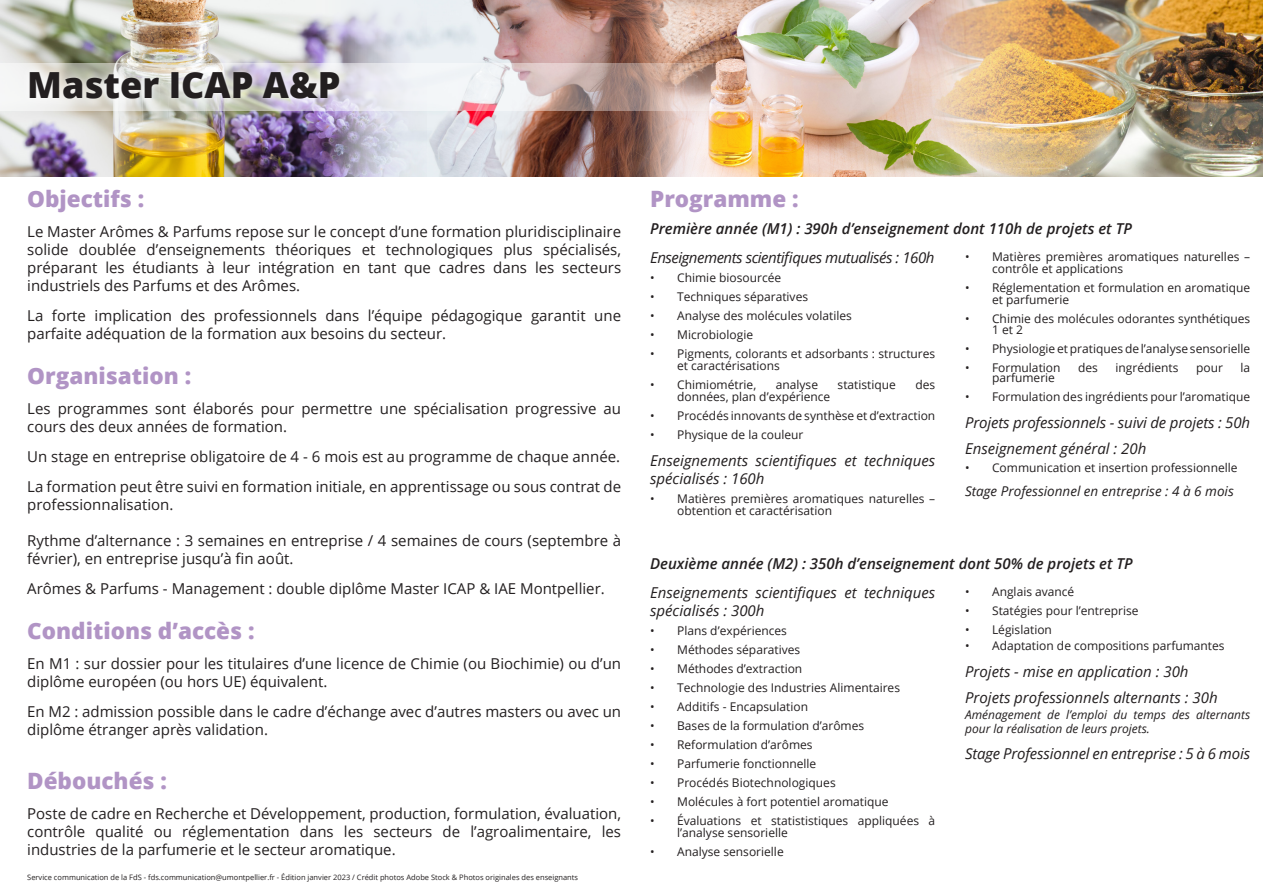
<style>
.page{position:relative;width:1263px;height:893px;background:#fff}
.page>*{position:absolute;margin:0;border:0;box-sizing:border-box;transform-origin:0 0}
.t1{font:800 36px "Open Sans";color:#231f20}
.t2{font:800 22.5px "Open Sans";color:#b194c5}
.t3{font:15px/18px "Open Sans";color:#231f20}
.t4{font:italic 15px/18px "Open Sans";color:#231f20}
.t5{font:italic 600 15px "Open Sans";color:#231f20}
.t6{font:italic 15px "Open Sans";letter-spacing:-.03em;color:#231f20}
.t7{font:italic 13.5px "Open Sans";color:#231f20}
.t8{font:12px/12px "Open Sans";color:#231f20}
.t9{font:italic 12px/13.5px "Open Sans";color:#231f20}
.Style_de_paragraphe{font:7.5px "Open Sans";color:#231f20}
</style>
<div class="page">
<img style="left:0;top:0;width:324px;height:176px">
<img style="left:519px;top:0;width:123px;height:176px">
<img style="left:848px;top:0;width:79px;height:176px">
<img style="left:927px;top:0;width:336px;height:176px">
<img style="left:324px;top:0;width:195px;height:176px">
<img style="left:642px;top:0;width:206px;height:176px">
<svg style="left:0;top:63px;width:791px;height:48px"></svg>
<svg style="left:20px;top:62px;width:329px;height:46px"></svg>
<p class="t1" style="left:27px;top:57px;width:315px">Master ICAP A&amp;P</p>
<p class="t2" style="left:27px;top:182px;width:119px">Objectifs :</p>
<p class="t3" style="left:27px;top:222px;width:595px;text-align:justify">Le Master Arômes &amp; Parfums repose sur le concept d’une formation pluridisciplinaire solide doublée d’enseignements théoriques et technologiques plus spécialisés, préparant les étudiants à leur intégration en tant que cadres dans les secteurs industriels des Parfums et des Arômes.</p>
<p class="t3" style="left:27px;top:306px;width:595px">La forte implication des professionnels dans l’équipe pédagogique garantit une parfaite adéquation de la formation aux besoins du secteur.</p>
<p class="t2" style="left:27px;top:359px;width:165px">Organisation :</p>
<p class="t3" style="left:27px;top:399px;width:595px">Les programmes sont élaborés pour permettre une spécialisation progressive au cours des deux années de formation.</p>
<p class="t3" style="left:27px;top:447px;width:594px">Un stage en entreprise obligatoire de 4 - 6 mois est au programme de chaque année.</p>
<p class="t3" style="left:27px;top:477px;width:595px">La formation peut être suivi en formation initiale, en apprentissage ou sous contrat de professionnalisation.</p>
<p class="t3" style="left:27px;top:531px;width:595px">Rythme d’alternance : 3 semaines en entreprise / 4 semaines de cours (septembre à février), en entreprise jusqu’à fin août.</p>
<p class="t3" style="left:27px;top:579px;width:579px">Arômes &amp; Parfums - Management : double diplôme Master ICAP &amp; IAE Montpellier.</p>
<p class="t2" style="left:27px;top:614px;width:229px">Conditions d’accès :</p>
<p class="t3" style="left:27px;top:654px;width:595px">En M1 : sur dossier pour les titulaires d’une licence de Chimie (ou Biochimie) ou d’un diplôme européen (ou hors UE) équivalent.</p>
<p class="t3" style="left:27px;top:702px;width:595px">En M2 : admission possible dans le cadre d’échange avec d’autres masters ou avec un diplôme étranger après validation.</p>
<p class="t2" style="left:27px;top:764px;width:141px">Débouchés :</p>
<p class="t3" style="left:27px;top:804px;width:595px;text-align:justify">Poste de cadre en Recherche et Développement, production, formulation, évaluation, contrôle qualité ou réglementation dans les secteurs de l’agroalimentaire, les industries de la parfumerie et le secteur aromatique.</p>
<p class="Style_de_paragraphe" style="left:27px;top:872px;width:552px">Service communication de la FdS - fds.communication@umontpellier.fr - Édition janvier 2023 / Crédit photos Adobe Stock &amp; Photos originales des enseignants</p>
<p class="t2" style="left:650px;top:182px;width:150px">Programme :</p>
<p class="t5" style="left:650px;top:218px;width:483px">Première année (M1) : 390h d’enseignement dont 110h de projets et TP</p>
<p class="t6" style="left:650px;top:248px;width:286px">Enseignements scientifiques mutualisés : 160h</p>
<p class="t8" style="left:650px;top:272px;width:133px">• Chimie biosourcée</p>
<p class="t8" style="left:650px;top:291px;width:159px">• Techniques séparatives</p>
<p class="t8" style="left:650px;top:310px;width:203px">• Analyse des molécules volatiles</p>
<p class="t8" style="left:650px;top:329px;width:104px">• Microbiologie</p>
<p class="t8" style="left:677px;top:348px;width:260px;text-indent:-27px">• Pigments, colorants et adsorbants : structures et caractérisations</p>
<p class="t8" style="left:650px;top:379px;width:108px">• Chimiométrie,</p>
<p class="t8" style="left:776px;top:379px;width:44px">analyse</p>
<p class="t8" style="left:838px;top:379px;width:60px">statistique</p>
<p class="t8" style="left:915px;top:379px;width:21px">des</p>
<p class="t8" style="left:677px;top:391px;width:155px">données, plan d’expérience</p>
<p class="t8" style="left:650px;top:410px;width:287px">• Procédés innovants de synthèse et d’extraction</p>
<p class="t8" style="left:650px;top:429px;width:155px">• Physique de la couleur</p>
<p class="t4" style="left:650px;top:451px;width:287px">Enseignements scientifiques et techniques spécialisés : 160h</p>
<p class="t8" style="left:677px;top:492px;width:260px;text-indent:-27px">• Matières premières aromatiques naturelles – obtention et caractérisation</p>
<p class="t8" style="left:992px;top:250px;width:260px;text-indent:-27px">• Matières premières aromatiques naturelles – contrôle et applications</p>
<p class="t8" style="left:992px;top:281px;width:260px;text-indent:-27px">• Réglementation et formulation en aromatique et parfumerie</p>
<p class="t8" style="left:992px;top:313px;width:260px;line-height:10.5px;text-indent:-27px">• Chimie des molécules odorantes synthétiques<br>1 et 2</p>
<p class="t8" style="left:965px;top:342px;width:287px">• Physiologie et pratiques de l’analyse sensorielle</p>
<p class="t8" style="left:965px;top:361px;width:97px">• Formulation</p>
<p class="t8" style="left:1078px;top:361px;width:21px">des</p>
<p class="t8" style="left:1115px;top:361px;width:65px">ingrédients</p>
<p class="t8" style="left:1196px;top:361px;width:28px">pour</p>
<p class="t8" style="left:1240px;top:361px;width:11px">la</p>
<p class="t8" style="left:992px;top:371px;width:64px">parfumerie</p>
<p class="t8" style="left:965px;top:390px;width:287px">• Formulation des ingrédients pour l’aromatique</p>
<p class="t4" style="left:965px;top:413px;width:287px">Projets professionnels - suivi de projets : 50h</p>
<p class="t4" style="left:965px;top:439px;width:183px">Enseignement général : 20h</p>
<p class="t8" style="left:965px;top:461px;width:274px">• Communication et insertion professionnelle</p>
<p class="t7" style="left:965px;top:482px;width:270px">Stage Professionnel en entreprise : 4 à 6 mois</p>
<p class="t5" style="left:650px;top:553px;width:484px">Deuxième année (M2) : 350h d’enseignement dont 50% de projets et TP</p>
<p class="t4" style="left:650px;top:583px;width:287px">Enseignements scientifiques et techniques spécialisés : 300h</p>
<p class="t8" style="left:650px;top:625px;width:138px">• Plans d’expériences</p>
<p class="t8" style="left:650px;top:644px;width:152px">• Méthodes séparatives</p>
<p class="t8" style="left:650px;top:663px;width:154px">• Méthodes d’extraction</p>
<p class="t8" style="left:650px;top:682px;width:251px">• Technologie des Industries Alimentaires</p>
<p class="t8" style="left:650px;top:701px;width:159px">• Additifs - Encapsulation</p>
<p class="t8" style="left:650px;top:720px;width:216px">• Bases de la formulation d’arômes</p>
<p class="t8" style="left:650px;top:739px;width:164px">• Reformulation d’arômes</p>
<p class="t8" style="left:650px;top:758px;width:168px">• Parfumerie fonctionnelle</p>
<p class="t8" style="left:650px;top:777px;width:187px">• Procédés Biotechnologiques</p>
<p class="t8" style="left:650px;top:796px;width:240px">• Molécules à fort potentiel aromatique</p>
<p class="t8" style="left:677px;top:815px;width:260px;text-indent:-27px">• Évaluations et statististiques appliquées à l’analyse sensorielle</p>
<p class="t8" style="left:650px;top:846px;width:135px">• Analyse sensorielle</p>
<p class="t8" style="left:965px;top:585px;width:111px">• Anglais avancé</p>
<p class="t8" style="left:965px;top:604px;width:175px">• Statégies pour l’entreprise</p>
<p class="t8" style="left:965px;top:623px;width:88px">• Législation</p>
<p class="t8" style="left:965px;top:639px;width:261px">• Adaptation de compositions parfumantes</p>
<p class="t4" style="left:965px;top:662px;width:225px">Projets - mise en application : 30h</p>
<p class="t4" style="left:965px;top:688px;width:254px">Projets professionnels alternants : 30h</p>
<p class="t9" style="left:965px;top:708px;width:287px">Aménagement de l’emploi du temps des alternants pour la réalisation de leurs projets.</p>
<p class="t4" style="left:965px;top:744px;width:287px">Stage Professionnel en entreprise : 5 à 6 mois</p>
</div>
